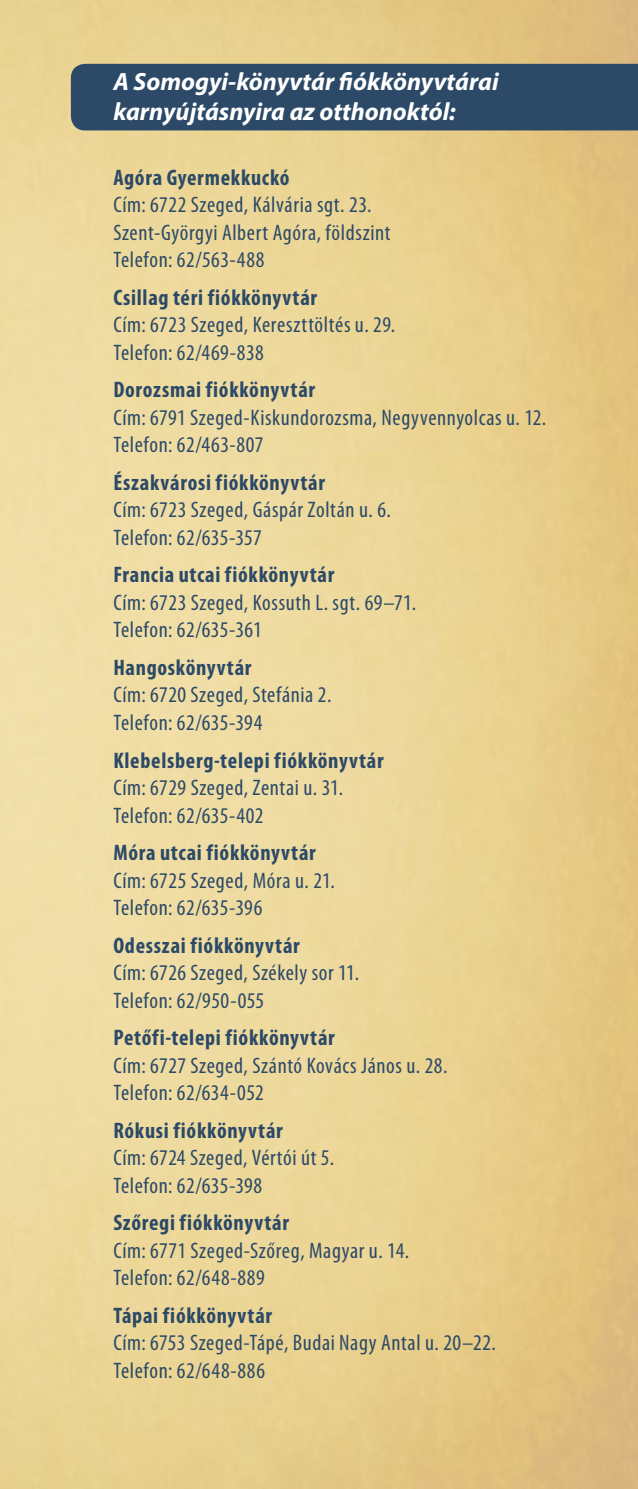
<style>
.page{position:relative;width:638px;height:1489px;background:#fff}
.page>*{position:absolute;margin:0;border:0;box-sizing:border-box;transform-origin:0 0}
.t1{font:italic 700 25px/30px "Myriad Pro";color:#fff}
.t2{font:condensed 22.5px/27.5px "Myriad Pro";letter-spacing:.025em;color:#2c4a67}
.t3{font:700 condensed 22.5px "Myriad Pro";letter-spacing:.03em;color:#2c4a67}
</style>
<div class="page">
<div style="left:71px;top:64px;width:567px;height:66px;background:#2c4a67"></div>
<p class="t1" style="left:113px;top:65px;width:387px">A Somogyi-könyvtár fiókkönyvtárai karnyújtásnyira az otthonoktól:</p>
<p class="t3" style="left:113px;top:165px;width:178px">Agóra Gyermekkuckó</p>
<p class="t2" style="left:113px;top:191px;width:279px">Cím: 6722 Szeged, Kálvária sgt. 23.<br>Szent-Györgyi Albert Agóra, földszint<br>Telefon: 62/563-488</p>
<p class="t3" style="left:113px;top:285px;width:205px">Csillag téri fiókkönyvtár</p>
<p class="t2" style="left:113px;top:311px;width:283px">Cím: 6723 Szeged, Kereszttöltés u. 29.<br>Telefon: 62/469-838</p>
<p class="t3" style="left:113px;top:377px;width:203px">Dorozsmai fiókkönyvtár</p>
<p class="t2" style="left:113px;top:404px;width:434px">Cím: 6791 Szeged-Kiskundorozsma, Negyvennyolcas u. 12.<br>Telefon: 62/463-807</p>
<p class="t3" style="left:113px;top:470px;width:213px">Északvárosi fiókkönyvtár</p>
<p class="t2" style="left:113px;top:496px;width:279px">Cím: 6723 Szeged, Gáspár Zoltán u. 6.<br>Telefon: 62/635-357</p>
<p class="t3" style="left:113px;top:562px;width:222px">Francia utcai fiókkönyvtár</p>
<p class="t2" style="left:113px;top:589px;width:304px">Cím: 6723 Szeged, Kossuth L. sgt. 69–71.<br>Telefon: 62/635-361</p>
<p class="t3" style="left:113px;top:655px;width:140px">Hangoskönyvtár</p>
<p class="t2" style="left:113px;top:681px;width:219px">Cím: 6720 Szeged, Stefánia 2.<br>Telefon: 62/635-394</p>
<p class="t3" style="left:113px;top:747px;width:272px">Klebelsberg-telepi fiókkönyvtár</p>
<p class="t2" style="left:113px;top:774px;width:231px">Cím: 6729 Szeged, Zentai u. 31.<br>Telefon: 62/635-402</p>
<p class="t3" style="left:113px;top:840px;width:204px">Móra utcai fiókkönyvtár</p>
<p class="t2" style="left:113px;top:866px;width:223px">Cím: 6725 Szeged, Móra u. 21.<br>Telefon: 62/635-396</p>
<p class="t3" style="left:113px;top:932px;width:188px">Odesszai fiókkönyvtár</p>
<p class="t2" style="left:113px;top:959px;width:247px">Cím: 6726 Szeged, Székely sor 11.<br>Telefon: 62/950-055</p>
<p class="t3" style="left:113px;top:1025px;width:223px">Petőfi-telepi fiókkönyvtár</p>
<p class="t2" style="left:113px;top:1051px;width:335px">Cím: 6727 Szeged, Szántó Kovács János u. 28.<br>Telefon: 62/634-052</p>
<p class="t3" style="left:113px;top:1117px;width:171px">Rókusi fiókkönyvtár</p>
<p class="t2" style="left:113px;top:1144px;width:222px">Cím: 6724 Szeged, Vértói út 5.<br>Telefon: 62/635-398</p>
<p class="t3" style="left:113px;top:1210px;width:177px">Szőregi fiókkönyvtár</p>
<p class="t2" style="left:113px;top:1236px;width:297px">Cím: 6771 Szeged-Szőreg, Magyar u. 14.<br>Telefon: 62/648-889</p>
<p class="t3" style="left:113px;top:1302px;width:160px">Tápai fiókkönyvtár</p>
<p class="t2" style="left:113px;top:1329px;width:384px">Cím: 6753 Szeged-Tápé, Budai Nagy Antal u. 20–22.<br>Telefon: 62/648-886</p>
</div>
